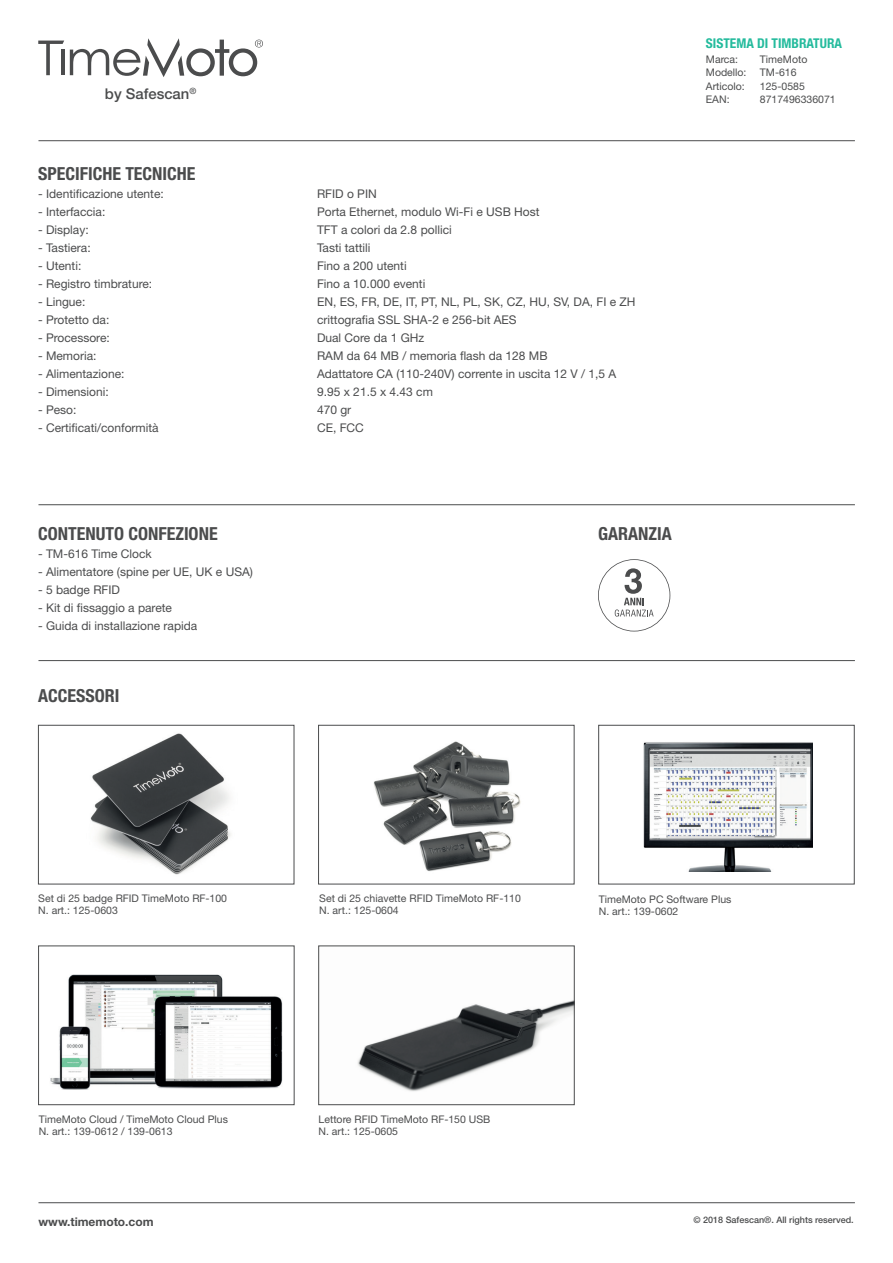
<style>
.page{position:relative;width:893px;height:1263px;background:#fff}
.page>*{position:absolute;margin:0;border:0;box-sizing:border-box;transform-origin:0 0}
.t1{font:700 condensed 18px "Helvetica Neue LT Std";color:#4b4c4d}
.t2{font:500 14.85px "Helvetica Neue LT Std";color:#4b4c4d}
.t3{font:700 condensed 13.5px "Helvetica Neue LT Std";color:#24bb9d}
.t4{font:12px "Helvetica Neue LT Std";color:#4b4c4d}
.t5{font:700 12px "Helvetica Neue LT Std";color:#4b4c4d}
.t6{font:10.5px/12px "Helvetica Neue LT Std";color:#4b4c4d}
.t7{font:500 9px "Helvetica Neue LT Std";color:#4b4c4d}
</style>
<div class="page">
<img style="left:90px;top:733px;width:141px;height:142px">
<div style="left:38px;top:725px;width:256px;height:159px;border:1px solid #4b4c4d"></div>
<img style="left:373px;top:741px;width:148px;height:131px">
<div style="left:318px;top:725px;width:256px;height:159px;border:1px solid #4b4c4d"></div>
<div style="left:598px;top:725px;width:256px;height:159px;border:1px solid #4b4c4d"></div>
<img style="left:357px;top:1000px;width:215px;height:92px">
<div style="left:319px;top:946px;width:255px;height:159px;border:1px solid #4b4c4d"></div>
<img style="left:50px;top:974px;width:233px;height:116px">
<div style="left:38px;top:946px;width:256px;height:159px;border:1px solid #4b4c4d"></div>
<img style="left:643px;top:742px;width:170px;height:130px">
<hr style="left:38px;top:504px;width:817px;height:1px;background:#4b4c4d">
<hr style="left:38px;top:660px;width:817px;height:1px;background:#4b4c4d">
<svg style="left:38px;top:41px;width:26px;height:34px"></svg>
<svg style="left:70px;top:38px;width:193px;height:39px"></svg>
<hr style="left:38px;top:1202px;width:817px;height:1px;background:#4b4c4d">
<hr style="left:38px;top:140px;width:817px;height:1px;background:#4b4c4d">
<svg style="left:598px;top:559px;width:72px;height:72px"></svg>
<p class="t2" style="left:105px;top:85px;width:93px">by Safescan<sup>®</sup></p>
<h1 class="t1" style="left:38px;top:163px;width:159px">SPECIFICHE TECNICHE</h1>
<p class="t4" style="left:38px;top:187px;width:127px">- Identificazione utente:</p>
<p class="t4" style="left:317px;top:187px;width:61px">RFID o PIN</p>
<p class="t4" style="left:38px;top:205px;width:69px">- Interfaccia:</p>
<p class="t4" style="left:317px;top:205px;width:224px">Porta Ethernet, modulo Wi-Fi e USB Host</p>
<p class="t4" style="left:38px;top:223px;width:52px">- Display:</p>
<p class="t4" style="left:317px;top:223px;width:136px">TFT a colori da 2.8 pollici</p>
<p class="t4" style="left:38px;top:241px;width:54px">- Tastiera:</p>
<p class="t4" style="left:317px;top:241px;width:55px">Tasti tattili</p>
<p class="t4" style="left:38px;top:259px;width:45px">- Utenti:</p>
<p class="t4" style="left:317px;top:259px;width:91px">Fino a 200 utenti</p>
<p class="t4" style="left:38px;top:277px;width:116px">- Registro timbrature:</p>
<p class="t4" style="left:317px;top:277px;width:110px">Fino a 10.000 eventi</p>
<p class="t4" style="left:38px;top:295px;width:49px">- Lingue:</p>
<p class="t4" style="left:317px;top:295px;width:320px">EN, ES, FR, DE, IT, PT, NL, PL, SK, CZ, HU, SV, DA, FI e ZH</p>
<p class="t4" style="left:38px;top:313px;width:73px">- Protetto da:</p>
<p class="t4" style="left:317px;top:313px;width:201px">crittografia SSL SHA-2 e 256-bit AES</p>
<p class="t4" style="left:38px;top:331px;width:73px">- Processore:</p>
<p class="t4" style="left:317px;top:331px;width:109px">Dual Core da 1 GHz</p>
<p class="t4" style="left:38px;top:349px;width:60px">- Memoria:</p>
<p class="t4" style="left:317px;top:349px;width:232px">RAM da 64 MB / memoria flash da 128 MB</p>
<p class="t4" style="left:38px;top:367px;width:88px">- Alimentazione:</p>
<p class="t4" style="left:317px;top:367px;width:301px">Adattatore CA (110-240V) corrente in uscita 12 V / 1,5 A</p>
<p class="t4" style="left:38px;top:385px;width:72px">- Dimensioni:</p>
<p class="t4" style="left:317px;top:385px;width:117px">9.95 x 21.5 x 4.43 cm</p>
<p class="t4" style="left:38px;top:403px;width:40px">- Peso:</p>
<p class="t4" style="left:317px;top:403px;width:36px">470 gr</p>
<p class="t4" style="left:38px;top:421px;width:122px">- Certificati/conformità</p>
<p class="t4" style="left:317px;top:421px;width:48px">CE, FCC</p>
<p class="t3" style="left:706px;top:35px;width:138px">SISTEMA DI TIMBRATURA</p>
<p class="t6" style="left:706px;top:53px;width:34px">Marca:</p>
<p class="t6" style="left:760px;top:53px;width:49px">TimeMoto</p>
<p class="t6" style="left:706px;top:67px;width:42px">Modello:</p>
<p class="t6" style="left:760px;top:67px;width:38px">TM-616</p>
<p class="t6" style="left:706px;top:80px;width:40px">Articolo:</p>
<p class="t6" style="left:760px;top:80px;width:46px">125-0585</p>
<p class="t6" style="left:706px;top:94px;width:25px">EAN:</p>
<p class="t6" style="left:760px;top:94px;width:77px">8717496336071</p>
<h1 class="t1" style="left:38px;top:523px;width:181px">CONTENUTO CONFEZIONE</h1>
<p class="t4" style="left:38px;top:547px;width:115px">- TM-616 Time Clock</p>
<p class="t4" style="left:38px;top:565px;width:216px">- Alimentatore (spine per UE, UK e USA)</p>
<p class="t4" style="left:38px;top:583px;width:84px">- 5 badge RFID</p>
<p class="t4" style="left:38px;top:601px;width:136px">- Kit di fissaggio a parete</p>
<p class="t4" style="left:38px;top:619px;width:161px">- Guida di installazione rapida</p>
<h1 class="t1" style="left:38px;top:685px;width:83px">ACCESSORI</h1>
<h1 class="t1" style="left:598px;top:523px;width:75px">GARANZIA</h1>
<p class="t6" style="left:38px;top:892px;width:190px">Set di 25 badge RFID TimeMoto RF-100<br>N. art.: 125-0603</p>
<p class="t6" style="left:39px;top:1113px;width:191px">TimeMoto Cloud / TimeMoto Cloud Plus<br>N. art.: 139-0612 / 139-0613</p>
<p class="t6" style="left:319px;top:892px;width:203px">Set di 25 chiavette RFID TimeMoto RF-110<br>N. art.: 125-0604</p>
<p class="t6" style="left:599px;top:893px;width:134px">TimeMoto PC Software Plus<br>N. art.: 139-0602</p>
<p class="t6" style="left:319px;top:1113px;width:173px">Lettore RFID TimeMoto RF-150 USB<br>N. art.: 125-0605</p>
<p class="t5" style="left:38px;top:1214px;width:117px">www.timemoto.com</p>
<p class="t7" style="left:693px;top:1215px;width:162px">© 2018 Safescan®. All rights reserved.</p>
</div>
